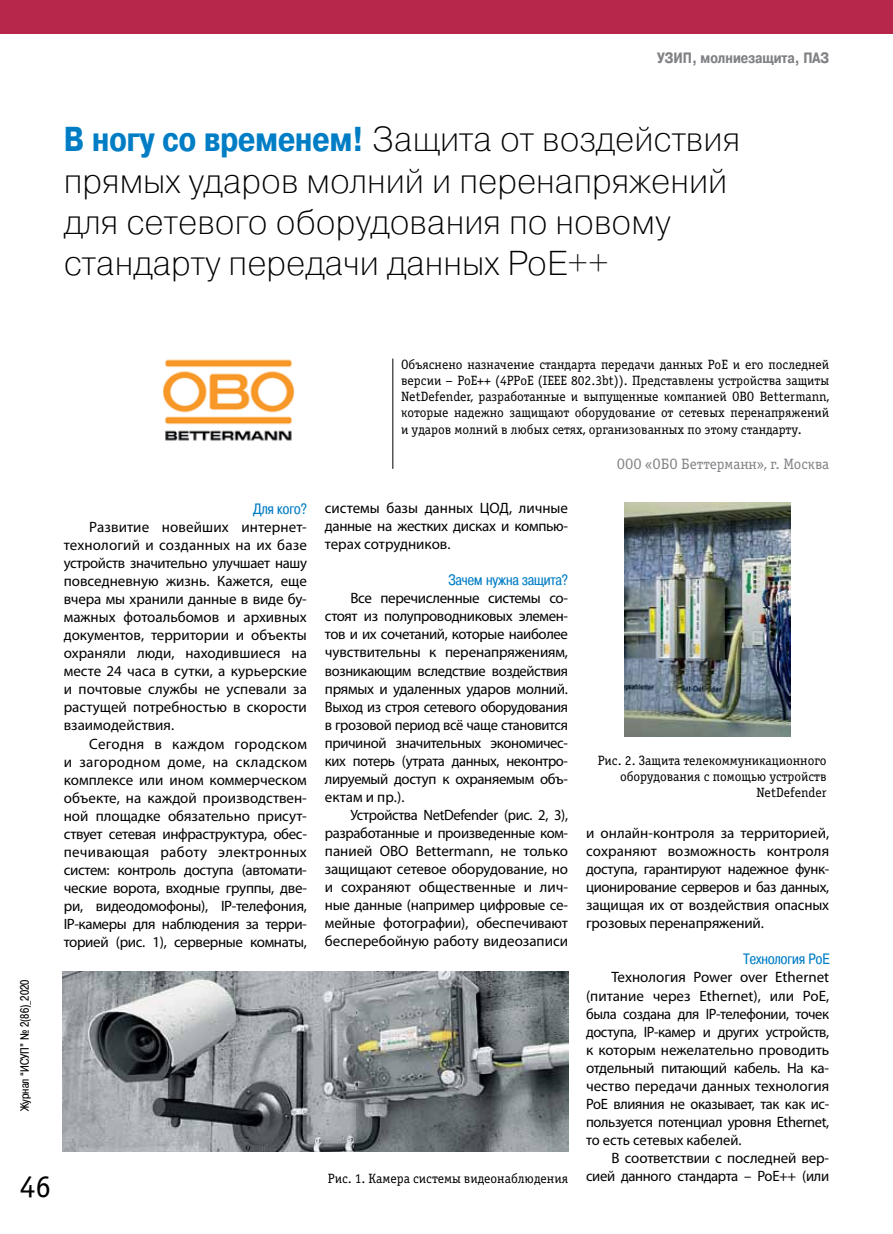
<style>
.page{position:relative;width:893px;height:1234px;background:#fff}
.page>*{position:absolute;margin:0;border:0;box-sizing:border-box;transform-origin:0 0}
.t1{font:34.5px/41.4px "Pragmatica Light C";color:#000}
.t2{font:31.5px "Officina Serif Book C";color:#000}
.t3{font:15px/18px "Myriad Pro";letter-spacing:-.01em;color:#000;text-align:justify}
.t4{font:15px "Pragmatica Cond C";color:#007dc5}
.t5{font:15px "Officina Serif Book C";color:#808285}
.t6{font:700 15px "Pragmatica Cond C";color:#808285}
.t7{font:13.5px/16.2px "Officina Serif Book C";color:#000;text-align:justify}
.t8{font:12px "Pragmatica Cond C";color:#000}
.s1{font-family:"Pragmatica Cond C";font-weight:700;color:#007dc5}
</style>
<div class="page">
<div style="left:0;top:0;width:893px;height:34px;background:#b7274c"></div>
<hr style="left:393px;top:358px;width:1px;height:111px;background:#000">
<img style="left:62px;top:971px;width:506px;height:179px">
<img style="left:625px;top:502px;width:165px;height:234px">
<img style="left:163px;top:359px;width:132px;height:82px">
<p class="t6" style="left:657px;top:50px;width:173px">УЗИП, молниезащита, ПАЗ</p>
<h1 class="t1" style="left:64px;top:119px;width:678px"><span class="s1">В ногу со временем!</span> Защита от воздействия прямых ударов молний и перенапряжений для сетевого оборудования по новому стандарту передачи данных PoE++</h1>
<p class="t8" style="left:18px;top:1110px;width:133px;rotate:-90deg">Журнал “ИСУП” № 2(86)_2020</p>
<p class="t4" style="left:253px;top:500px;width:55px">Для кого?</p>
<p class="t3" style="left:64px;top:518px;width:245px;text-indent:26px">Развитие новейших интернет&shy;технологий и созданных на их базе устройств значительно улучшает нашу повседневную жизнь. Кажется, еще вчера мы хранили данные в виде бу&shy;мажных фотоальбомов и архивных документов, территории и объекты охраняли люди, находившиеся на месте 24 часа в сутки, а курьерские и почтовые службы не успевали за растущей потребностью в скорости взаимодействия.</p>
<p class="t3" style="left:64px;top:734px;width:245px;text-indent:26px">Сегодня в каждом городском и загородном доме, на складском комплексе или ином коммерческом объекте, на каждой производствен&shy;ной площадке обязательно присут&shy;ствует сетевая инфраструктура, обес&shy;печивающая работу электронных систем: контроль доступа (автомати&shy;ческие ворота, входные группы, две&shy;ри, видеодомофоны), IP-телефония, IP-камеры для наблюдения за терри&shy;торией (рис. 1), серверные комнаты,</p>
<h2 class="t2" style="left:20px;top:1168px;width:33px">46</h2>
<p class="t7" style="left:401px;top:356px;width:430px">Объяснено назначение стандарта передачи данных PoE и его последней версии – PoE++ (4PPoE (IEEE 802.3bt)). Представлены устройства защиты NetDefender, разработанные и выпущенные компанией OBO Bettermann, которые надежно защищают оборудование от сетевых перенапряжений и ударов молний в любых сетях, организованных по этому стандарту.</p>
<p class="t5" style="left:617px;top:455px;width:214px">ООО «ОБО Беттерманн», г. Москва</p>
<p class="t3" style="left:325px;top:499px;width:245px">системы базы данных ЦОД, личные данные на жестких дисках и компью&shy;терах сотрудников.</p>
<p class="t4" style="left:448px;top:571px;width:121px">Зачем нужна защита?</p>
<p class="t3" style="left:325px;top:589px;width:245px;text-indent:26px">Все перечисленные системы со&shy;стоят из полупроводниковых элемен&shy;тов и их сочетаний, которые наиболее чувствительны к перенапряжениям, возникающим вследствие воздействия прямых и удаленных ударов молний.<br>Выход из строя сетевого оборудования в грозовой период всё чаще становится причиной значительных экономичес&shy;ких потерь (утрата данных, неконтро&shy;лируемый доступ к охраняемым объ&shy;ектам и пр.).</p>
<p class="t3" style="left:325px;top:805px;width:245px;text-indent:26px">Устройства NetDefender (рис. 2, 3), разработанные и произведенные ком&shy;панией OBO Bettermann, не только защищают сетевое оборудование, но и сохраняют общественные и лич&shy;ные данные (например цифровые се&shy;мейные фотографии), обеспечивают бесперебойную работу видеозаписи</p>
<p class="t7" style="left:328px;top:1169px;width:242px">Рис. 1. Камера системы видеонаблюдения</p>
<p class="t7" style="left:598px;top:752px;width:230px;text-align:right">Рис. 2. Защита телекоммуникационного оборудования с помощью устройств<br>NetDefender</p>
<p class="t3" style="left:586px;top:823px;width:245px">и онлайн-контроля за территорией, сохраняют возможность контроля доступа, гарантируют надежное функ&shy;ционирование серверов и баз данных, защищая их от воздействия опасных грозовых перенапряжений.</p>
<p class="t4" style="left:744px;top:950px;width:87px">Технология PoE</p>
<p class="t3" style="left:586px;top:967px;width:245px;text-indent:26px">Технология Power over Ethernet (питание через Ethernet), или PoE, была создана для IP-телефонии, точек доступа, IP-камер и других устройств, к которым нежелательно проводить отдельный питающий кабель. На ка&shy;чество передачи данных технология PoE влияния не оказывает, так как ис&shy;пользуется потенциал уровня Ethernet, то есть сетевых кабелей.</p>
<p class="t3" style="left:586px;top:1147px;width:245px;text-align:right">В соответствии с последней вер&shy;сией данного стандарта – PoE++ (или</p>
</div>
